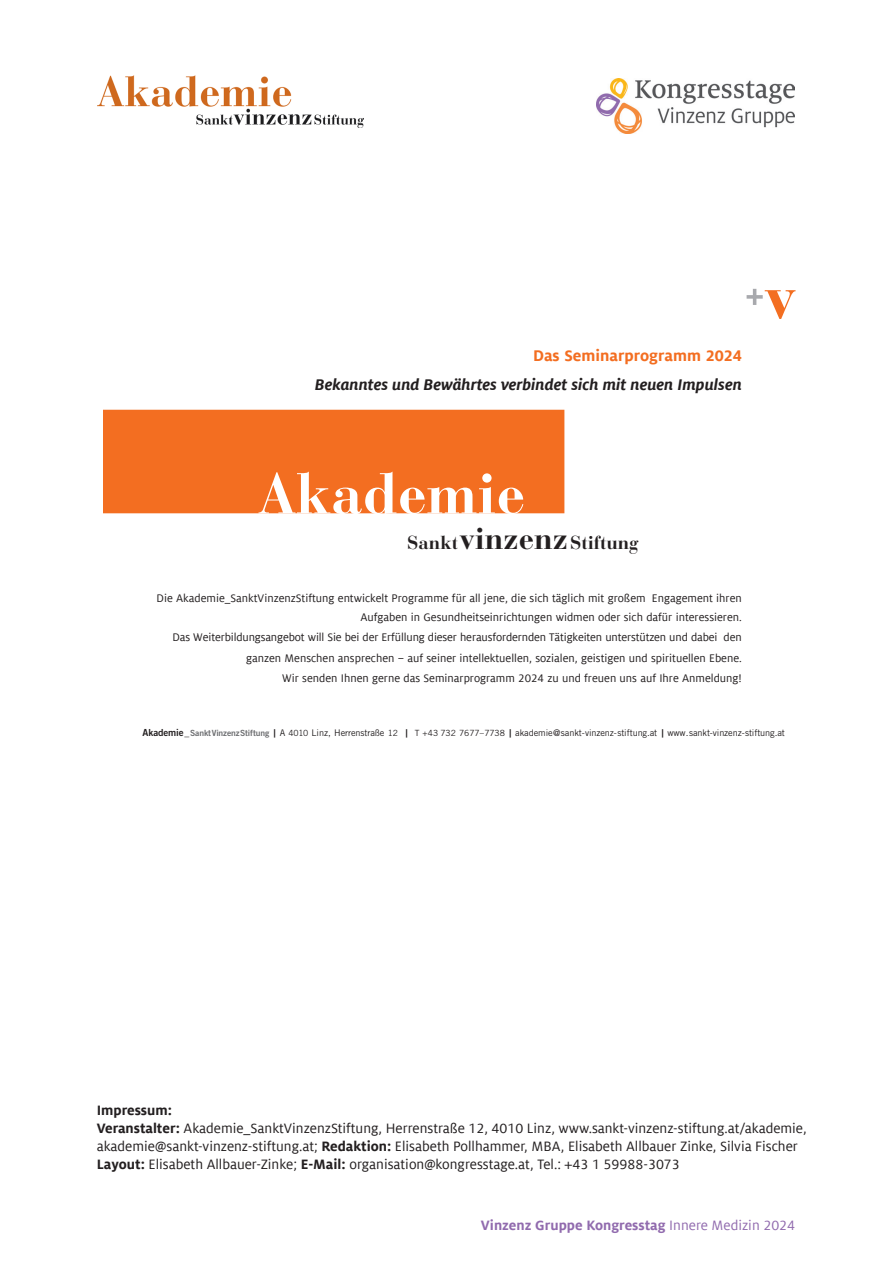
<style>
.page{position:relative;width:893px;height:1263px;background:#fff}
.page>*{position:absolute;margin:0;border:0;box-sizing:border-box;transform-origin:0 0}
.t1{font:700 57.3px "Bauer Bodoni";color:#fff}
.t2{font:700 18.6px "Bauer Bodoni";color:#231f20}
.t3{font:italic 700 17.1px "Milo Offc Pro";color:#231f20}
.t4{font:700 17.1px "Milo Offc Pro";color:#f36e21}
.t5{font:15px/18px "Milo Offc Pro";color:#231f20}
.t6{font:700 15px "Milo Offc Pro";color:#916bae}
.t7{font:12.15px/19.5px "Milo Offc Pro";color:#231f20;text-align:right}
.t8{font:9.15px "Trade Gothic";letter-spacing:-.01em;color:#231f20}
.s1{font-size:30.6px}
.s2{font-family:"Trade Gothic Bold Two";font-size:9.75px}
.s3{font-family:"Trade Gothic Bold Two";font-size:8.55px;color:#6c6d70}
.s4{font-family:"Interstate";font-weight:700;font-size:8.55px}
.s5{font-size:8.55px}
.s6{font-weight:700}
.s7{font-weight:400}
</style>
<div class="page">
<img style="left:98px;top:75px;width:266px;height:53px">
<img style="left:597px;top:79px;width:197px;height:54px">
<div style="left:103px;top:410px;width:461px;height:103px;background:#f36e21"></div>
<svg style="left:747px;top:289px;width:48px;height:30px"></svg>
<h3 class="t4" style="left:533px;top:346px;width:210px">Das Seminarprogramm 2024</h3>
<h3 class="t3" style="left:315px;top:375px;width:428px">Bekanntes und Bewährtes verbindet sich mit neuen Impulsen</h3>
<h1 class="t1" style="left:258px;top:459px;width:269px">Akademie</h1>
<h2 class="t2" style="left:407px;top:531px;width:233px">Sankt <span class="s1">vinzenz</span> Stiftung</h2>
<p class="t7" style="left:157px;top:588px;width:587px">Die Akademie_SanktVinzenzStiftung entwickelt Programme für all jene, die sich täglich mit großem Engagement ihren<br>Aufgaben in Gesundheitseinrichtungen widmen oder sich dafür interessieren.<br>Das Weiterbildungsangebot will Sie bei der Erfüllung dieser herausfordernden Tätigkeiten unterstützen und dabei den</p>
<p class="t7" style="left:246px;top:648px;width:497px;line-height:20px">ganzen Menschen ansprechen – auf seiner intellektuellen, sozialen, geistigen und spirituellen Ebene.<br>Wir senden Ihnen gerne das Seminarprogramm 2024 zu und freuen uns auf Ihre Anmeldung!</p>
<p class="t8" style="left:143px;top:727px;width:644px"><span class="s2">Akademie_</span><span class="s3">SanktVinzenzStiftung</span> <span class="s4">|</span> A <span class="s5">4010</span> Linz, Herrenstraße <span class="s5">12</span> <span class="s4">|</span> <span class="s5">T +43 732 7677–7738</span> <span class="s4">|</span> akademie@sankt-vinzenz-stiftung.at <span class="s4">|</span> www.sankt-vinzenz-stiftung.at</p>
<p class="t5" style="left:97px;top:1101px;width:711px"><span class="s6">Impressum:<br>Veranstalter:</span> Akademie_SanktVinzenzStiftung, Herrenstraße 12, 4010 Linz, www.sankt-vinzenz-stiftung.at/akademie, akademie@sankt-vinzenz-stiftung.at; <span class="s6">Redaktion:</span> Elisabeth Pollhammer, MBA, Elisabeth Allbauer Zinke, Silvia Fischer <span class="s6">Layout:</span> Elisabeth Allbauer-Zinke; <span class="s6">E-Mail:</span> organisation@kongresstage.at, Tel.: +43 1 59988-3073</p>
<p class="t6" style="left:481px;top:1217px;width:316px">Vinzenz Gruppe Kongresstag <span class="s7">Innere Medizin 2024</span></p>
</div>
